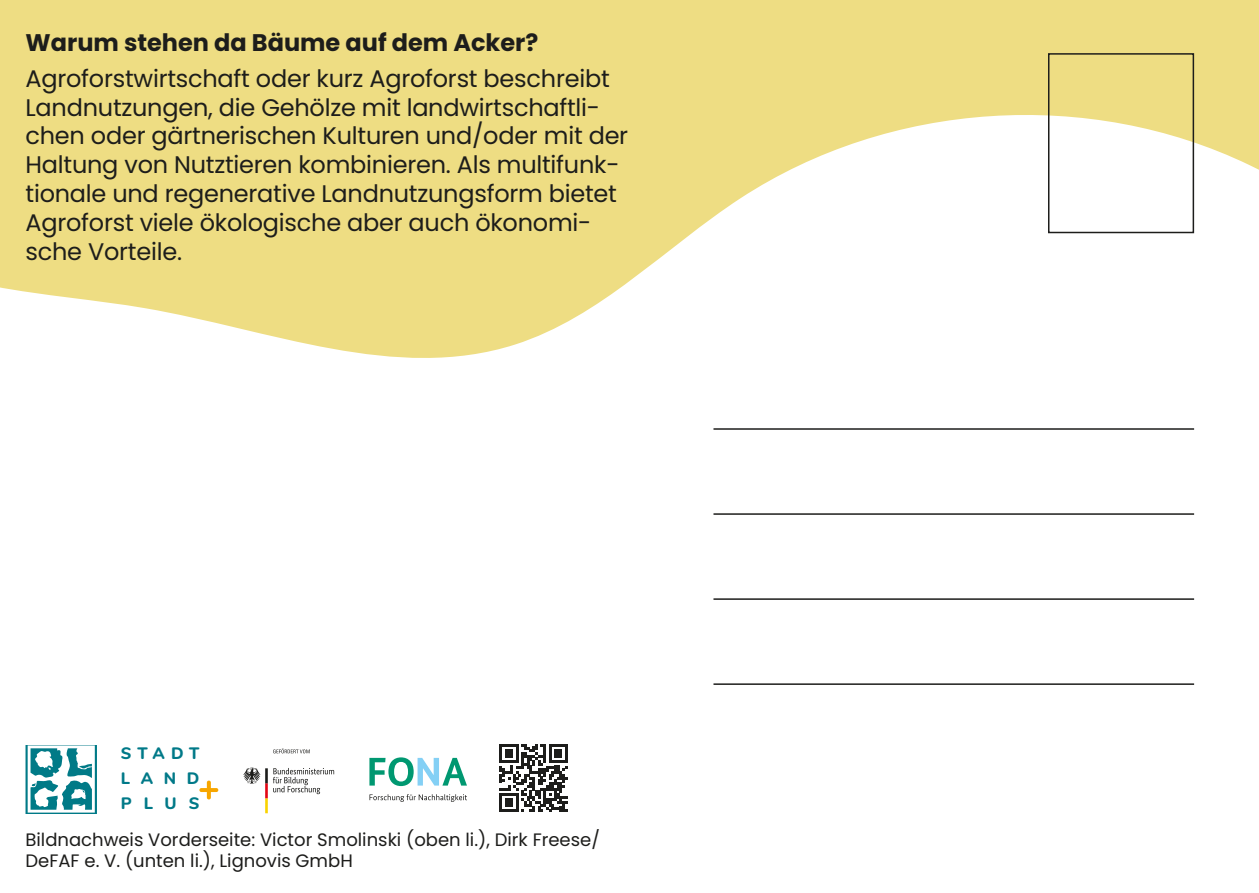
<style>
.page{position:relative;width:1259px;height:893px;background:#fff}
.page>*{position:absolute;margin:0;border:0;box-sizing:border-box;transform-origin:0 0}
.t1{font:24px/28.8px "Poppins";letter-spacing:-.01em;color:#1d1d1b}
.t2{font:700 24px "Poppins";color:#1d1d1b}
.t3{font:18px/21.6px "Poppins";color:#1d1d1b}
.t4{font:800 16.5px/24.6px "Nunito";letter-spacing:.645em;color:#007988;text-align:justify}
</style>
<div class="page">
<svg style="left:0;top:0;width:1259px;height:358px;fill:#eedd83"></svg>
<hr style="left:713px;top:428px;width:481px;height:2px;background:#1d1d1b">
<hr style="left:713px;top:513px;width:481px;height:2px;background:#1d1d1b">
<hr style="left:713px;top:598px;width:481px;height:2px;background:#1d1d1b">
<hr style="left:713px;top:683px;width:481px;height:2px;background:#1d1d1b">
<div style="left:1048px;top:53px;width:146px;height:180px;border:2px solid #1d1d1b"></div>
<svg style="left:26px;top:745px;width:71px;height:68px"></svg>
<svg style="left:199px;top:781px;width:19px;height:18px"></svg>
<svg style="left:243px;top:768px;width:91px;height:45px"></svg>
<svg style="left:273px;top:748px;width:37px;height:5px"></svg>
<svg style="left:369px;top:757px;width:98px;height:29px"></svg>
<svg style="left:369px;top:794px;width:98px;height:8px"></svg>
<svg style="left:499px;top:744px;width:69px;height:68px"></svg>
<p class="t2" style="left:26px;top:28px;width:514px">Warum stehen da Bäume auf dem Acker?</p>
<p class="t1" style="left:26px;top:64px;width:604px">Agroforstwirtschaft oder kurz Agroforst beschreibt Landnutzungen, die Gehölze mit landwirtschaftli&shy;chen oder gärtnerischen Kulturen und/oder mit der Haltung von Nutztieren kombinieren. Als multifunk&shy;tionale und regenerative Landnutzungsform bietet Agroforst viele ökologische aber auch ökonomi&shy;sche Vorteile.</p>
<p class="t4" style="left:121px;top:740px;width:80px">STADT LAND PLUS</p>
<p class="t3" style="left:26px;top:829px;width:576px">Bildnachweis Vorderseite: Victor Smolinski (oben li.), Dirk Freese/<br>DeFAF e. V. (unten li.), Lignovis GmbH</p>
</div>
